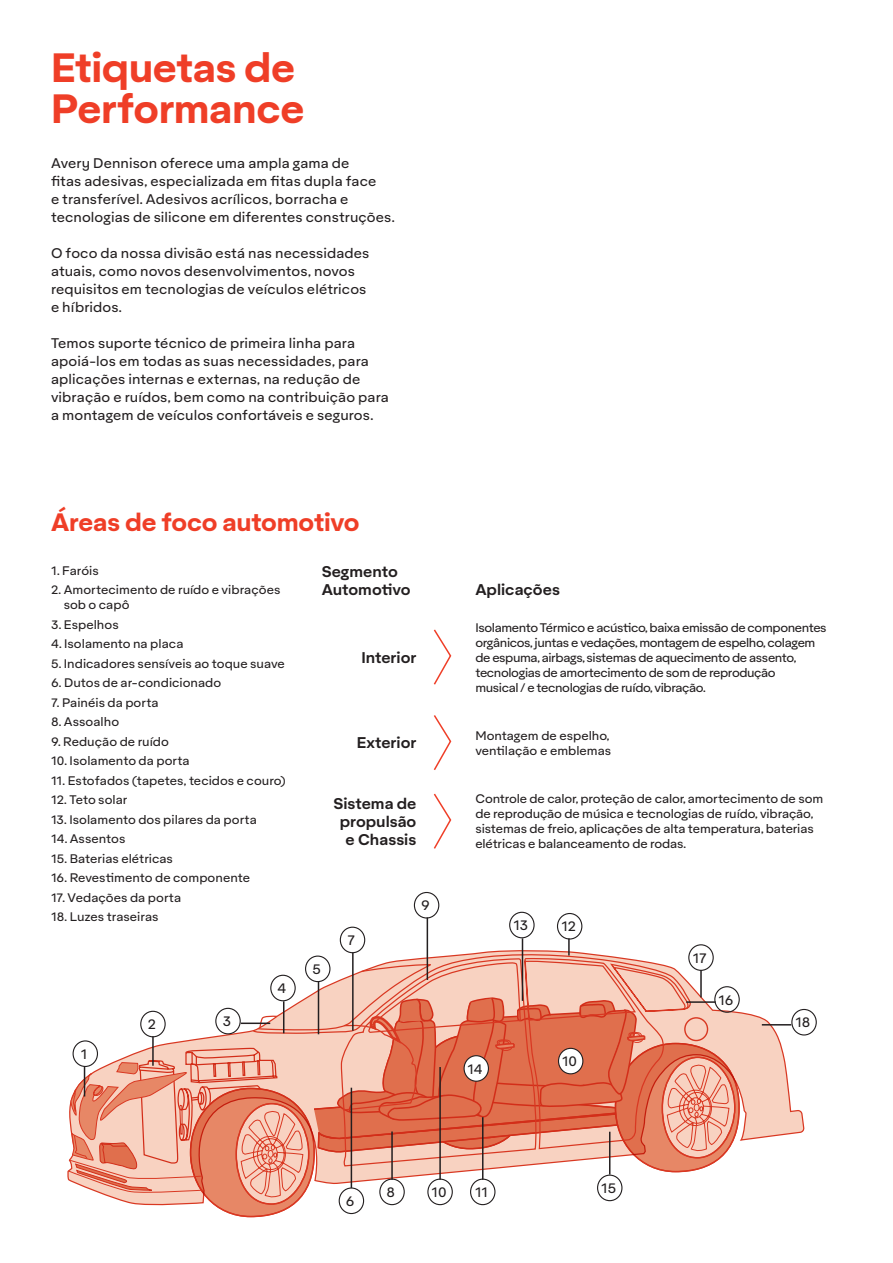
<style>
.page{position:relative;width:893px;height:1263px;background:#fff}
.page>*{position:absolute;margin:0;border:0;box-sizing:border-box;transform-origin:0 0}
.Bulleted_list{font:700 39px/40.5px "Aktifo A";letter-spacing:-.01em;color:#ef3e27}
.Bulleted_list-2{font:700 24px "Aktifo A";letter-spacing:-.01em;color:#ef3e27}
.t1{font:600 15px/18px "Aktifo A";color:#231f20}
.Bulleted_list-3{font:13.5px/18px "Aktifo A";letter-spacing:.01em;color:#231f20}
.Bulleted_list-4{font:12px/15px "Aktifo A";letter-spacing:-.01em;color:#231f20}
.Bulleted_list-5{font:12px/15px "Aktifo A";letter-spacing:-.03em;color:#231f20}
</style>
<div class="page">
<svg style="left:67px;top:949px;width:738px;height:258px"></svg>
<div style="left:684px;top:1017px;width:24px;height:24px;border:1px solid #d93822;border-radius:50%"></div>
<svg style="left:252px;top:896px;width:440px;height:150px"></svg>
<svg style="left:257px;top:959px;width:435px;height:208px"></svg>
<svg style="left:312px;top:996px;width:340px;height:157px;background:#e48367"></svg>
<div style="left:73px;top:1040px;width:25px;height:27px;border:1px solid #231f20;border-radius:50%"></div>
<div style="left:140px;top:1011px;width:26px;height:26px;border:1px solid #231f20;border-radius:50%"></div>
<div style="left:215px;top:1008px;width:26px;height:26px;border:1px solid #231f20;border-radius:50%"></div>
<div style="left:270px;top:975px;width:26px;height:26px;border:1px solid #231f20;border-radius:50%"></div>
<div style="left:339px;top:1187px;width:25px;height:27px;border:1px solid #231f20;border-radius:50%"></div>
<div style="left:305px;top:955px;width:25px;height:27px;border:1px solid #231f20;border-radius:50%"></div>
<div style="left:340px;top:927px;width:25px;height:26px;border:1px solid #231f20;border-radius:50%"></div>
<div style="left:379px;top:1178px;width:26px;height:27px;border:1px solid #231f20;border-radius:50%"></div>
<div style="left:470px;top:1178px;width:25px;height:27px;border:1px solid #231f20;border-radius:50%"></div>
<div style="left:427px;top:1178px;width:26px;height:27px;border:1px solid #231f20;border-radius:50%"></div>
<div style="left:414px;top:892px;width:25px;height:26px;border:1px solid #231f20;border-radius:50%"></div>
<div style="left:509px;top:912px;width:26px;height:26px;border:1px solid #231f20;border-radius:50%"></div>
<div style="left:464px;top:1056px;width:24px;height:25px;background:#fff;border-radius:50%"></div>
<div style="left:463px;top:1055px;width:26px;height:27px;border:1px solid #231f20;border-radius:50%"></div>
<div style="left:558px;top:1048px;width:25px;height:26px;background:#fff;border-radius:50%"></div>
<div style="left:558px;top:1048px;width:25px;height:26px;border:1px solid #231f20;border-radius:50%"></div>
<div style="left:597px;top:1174px;width:25px;height:27px;border:1px solid #231f20;border-radius:50%"></div>
<div style="left:557px;top:913px;width:25px;height:26px;border:1px solid #231f20;border-radius:50%"></div>
<div style="left:714px;top:986px;width:26px;height:27px;border:1px solid #231f20;border-radius:50%"></div>
<div style="left:688px;top:944px;width:26px;height:27px;border:1px solid #231f20;border-radius:50%"></div>
<div style="left:791px;top:1009px;width:26px;height:26px;border:1px solid #231f20;border-radius:50%"></div>
<svg style="left:68px;top:1046px;width:235px;height:172px;background:#efaf9c"></svg>
<hr style="left:152px;top:1036px;width:2px;height:30px;background:#231f20">
<hr style="left:283px;top:1001px;width:1px;height:32px;background:#231f20">
<hr style="left:318px;top:981px;width:1px;height:53px;background:#231f20">
<hr style="left:352px;top:952px;width:2px;height:79px;background:#231f20">
<hr style="left:351px;top:1088px;width:1px;height:100px;background:#231f20">
<hr style="left:391px;top:1131px;width:2px;height:49px;background:#231f20">
<hr style="left:482px;top:1117px;width:1px;height:63px;background:#231f20">
<hr style="left:609px;top:1132px;width:1px;height:42px;background:#231f20">
<hr style="left:427px;top:917px;width:1px;height:63px;background:#231f20">
<hr style="left:522px;top:938px;width:1px;height:63px;background:#231f20">
<svg style="left:568px;top:938px;width:2px;height:17px"></svg>
<hr style="left:700px;top:970px;width:2px;height:27px;background:#231f20">
<hr style="left:439px;top:1067px;width:2px;height:113px;background:#231f20">
<hr style="left:241px;top:1022px;width:29px;height:2px;background:#231f20">
<hr style="left:686px;top:1001px;width:30px;height:2px;background:#231f20">
<svg style="left:762px;top:1024px;width:29px;height:1px"></svg>
<svg style="left:433px;top:629px;width:19px;height:56px"></svg>
<svg style="left:433px;top:715px;width:19px;height:55px"></svg>
<svg style="left:433px;top:793px;width:19px;height:56px"></svg>
<p class="Bulleted_list" style="left:51px;top:47px;width:255px">Etiquetas de<br>Performance</p>
<p class="Bulleted_list-3" style="left:51px;top:154px;width:345px">Avery Dennison oferece uma ampla gama de<br>fitas adesivas, especializada em fitas dupla face<br>e transferível. Adesivos acrílicos, borracha e tecnologias de silicone em diferentes construções.</p>
<p class="Bulleted_list-3" style="left:51px;top:244px;width:320px">O foco da nossa divisão está nas necessidades atuais, como novos desenvolvimentos, novos requisitos em tecnologias de veículos elétricos e híbridos.</p>
<p class="Bulleted_list-3" style="left:51px;top:334px;width:339px">Temos suporte técnico de primeira linha para apoiá-los em todas as suas necessidades, para aplicações internas e externas, na redução de vibração e ruídos, bem como na contribuição para a montagem de veículos confortáveis e seguros.</p>
<p class="Bulleted_list-2" style="left:51px;top:507px;width:310px">Áreas de foco automotivo</p>
<p class="Bulleted_list-4" style="left:51px;top:563px;width:49px">1. Faróis</p>
<p class="Bulleted_list-4" style="left:64px;top:582px;width:218px;text-indent:-13px">2. Amortecimento de ruído e vibrações sob o capô</p>
<p class="Bulleted_list-4" style="left:51px;top:617px;width:69px">3. Espelhos</p>
<p class="Bulleted_list-4" style="left:51px;top:636px;width:134px">4. Isolamento na placa</p>
<p class="Bulleted_list-4" style="left:51px;top:656px;width:235px">5. Indicadores sensíveis ao toque suave</p>
<p class="Bulleted_list-4" style="left:51px;top:675px;width:172px">6. Dutos de ar-condicionado</p>
<p class="Bulleted_list-4" style="left:51px;top:695px;width:109px">7. Painéis da porta</p>
<p class="Bulleted_list-4" style="left:51px;top:714px;width:70px">8. Assoalho</p>
<p class="Bulleted_list-4" style="left:51px;top:734px;width:119px">9. Redução de ruído</p>
<p class="Bulleted_list-4" style="left:51px;top:753px;width:140px">10. Isolamento da porta</p>
<p class="Bulleted_list-4" style="left:51px;top:773px;width:236px">11. Estofados (tapetes, tecidos e couro)</p>
<p class="Bulleted_list-4" style="left:51px;top:792px;width:78px">12. Teto solar</p>
<p class="Bulleted_list-4" style="left:51px;top:812px;width:207px">13. Isolamento dos pilares da porta</p>
<p class="Bulleted_list-4" style="left:51px;top:831px;width:76px">14. Assentos</p>
<p class="Bulleted_list-4" style="left:51px;top:851px;width:123px">15. Baterias elétricas</p>
<p class="Bulleted_list-4" style="left:51px;top:870px;width:201px">16. Revestimento de componente</p>
<p class="Bulleted_list-4" style="left:51px;top:890px;width:132px">17. Vedações da porta</p>
<p class="Bulleted_list-4" style="left:51px;top:909px;width:109px">18. Luzes traseiras</p>
<p class="t1" style="left:322px;top:562px;width:90px">Segmento<br>Automotivo</p>
<p class="t1" style="left:475px;top:580px;width:86px">Aplicações</p>
<p class="Bulleted_list-5" style="left:475px;top:620px;width:353px">Isolamento Térmico e acústico, baixa emissão de componentes orgânicos, juntas e vedações, montagem de espelho, colagem de espuma, airbags, sistemas de aquecimento de assento, tecnologias de amortecimento de som de reprodução<br>musical / e tecnologias de ruído, vibração.</p>
<p class="t1" style="left:361px;top:648px;width:56px">Interior</p>
<p class="Bulleted_list-4" style="left:475px;top:728px;width:136px">Montagem de espelho,</p>
<p class="Bulleted_list-4" style="left:475px;top:743px;width:137px">ventilação e emblemas</p>
<p class="t1" style="left:357px;top:733px;width:61px">Exterior</p>
<p class="t1" style="left:333px;top:794px;width:85px;text-align:right">Sistema de propulsão e Chassis</p>
<p class="Bulleted_list-4" style="left:475px;top:791px;width:349px">Controle de calor, proteção de calor, amortecimento de som de reprodução de música e tecnologias de ruído, vibração, sistemas de freio, aplicações de alta temperatura, baterias elétricas e balanceamento de rodas.</p>
<p class="Bulleted_list-3" style="left:421px;top:896px;width:10px">9</p>
<p class="Bulleted_list-3" style="left:513px;top:916px;width:16px">13</p>
<p class="Bulleted_list-3" style="left:561px;top:917px;width:16px">12</p>
<p class="Bulleted_list-3" style="left:81px;top:1045px;width:8px">1</p>
<p class="Bulleted_list-3" style="left:148px;top:1015px;width:10px">2</p>
<p class="Bulleted_list-3" style="left:223px;top:1012px;width:10px">3</p>
<p class="Bulleted_list-3" style="left:277px;top:979px;width:10px">4</p>
<p class="Bulleted_list-3" style="left:312px;top:960px;width:10px">5</p>
<p class="Bulleted_list-3" style="left:348px;top:931px;width:9px">7</p>
<p class="Bulleted_list-3" style="left:468px;top:1059px;width:17px">14</p>
<p class="Bulleted_list-3" style="left:346px;top:1192px;width:10px">6</p>
<p class="Bulleted_list-3" style="left:387px;top:1183px;width:10px">8</p>
<p class="Bulleted_list-3" style="left:431px;top:1183px;width:17px">10</p>
<p class="Bulleted_list-3" style="left:475px;top:1183px;width:14px">11</p>
<p class="Bulleted_list-3" style="left:562px;top:1052px;width:17px">10</p>
<p class="Bulleted_list-3" style="left:601px;top:1179px;width:16px">15</p>
<p class="Bulleted_list-3" style="left:693px;top:948px;width:15px">17</p>
<p class="Bulleted_list-3" style="left:718px;top:990px;width:17px">16</p>
<p class="Bulleted_list-3" style="left:795px;top:1013px;width:17px">18</p>
</div>
